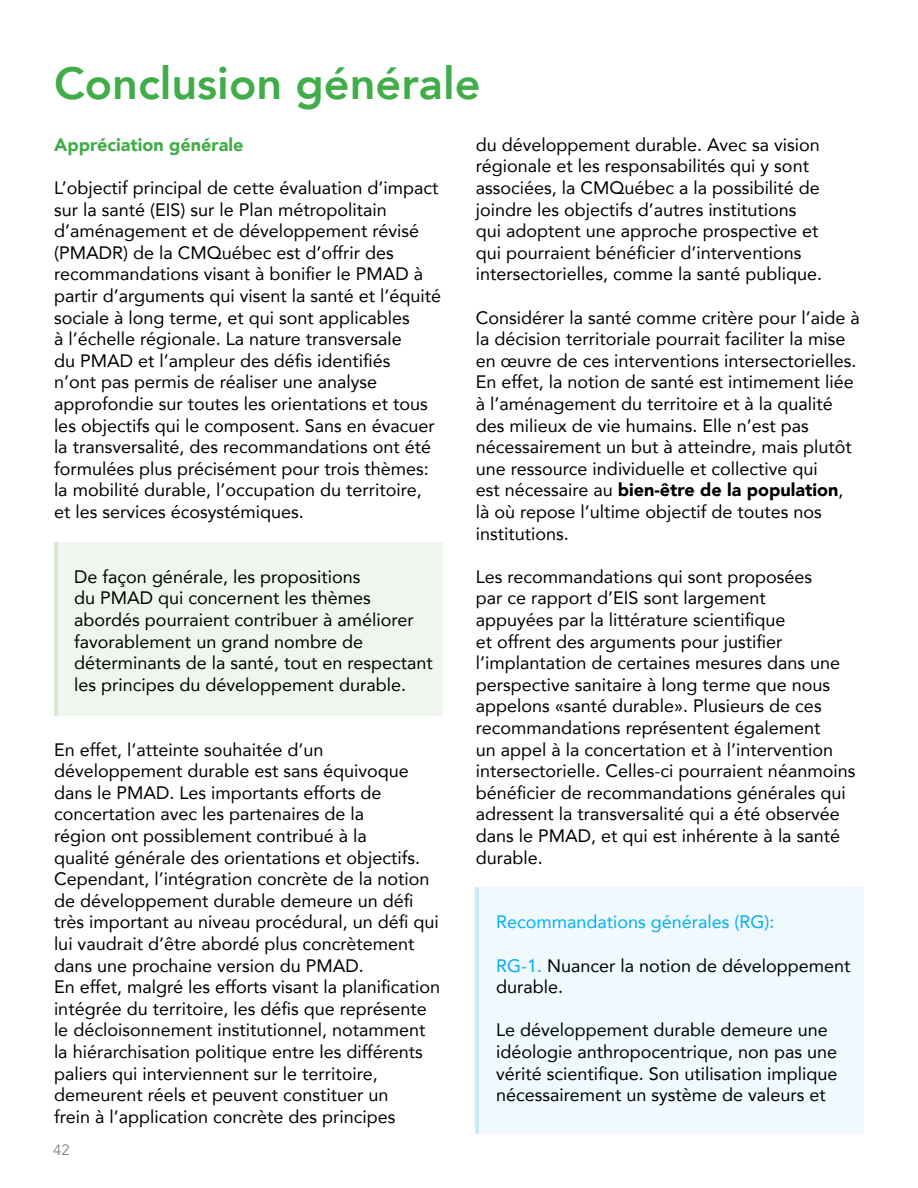
<style>
.page{position:relative;width:918px;height:1188px;background:#fff}
.page>*{position:absolute;margin:0;border:0;box-sizing:border-box;transform-origin:0 0}
.t1{font:800 45px "Avenir";color:#41ad49}
.t2{font:18px/21.6px "Avenir";color:#000}
.t3{font:18px "Avenir";color:#00aeef}
.t4{font:900 18px "Avenir";color:#41ad49}
.t5{font:15px "Avenir";color:#000}
.s1{font-weight:900}
.s2{color:#00aeef}
</style>
<div class="page">
<div style="left:476px;top:888px;width:388px;height:246px;background:#eff9fe"></div>
<hr style="left:476px;top:888px;width:3px;height:246px;background:#c7eafb">
<div style="left:54px;top:542px;width:388px;height:174px;background:#eff6ed"></div>
<hr style="left:54px;top:542px;width:3px;height:174px;background:#d8e9d2">
<h1 class="t1" style="left:54px;top:48px;width:428px">Conclusion générale</h1>
<p class="t4" style="left:54px;top:129px;width:191px">Appréciation générale</p>
<p class="t2" style="left:54px;top:176px;width:389px">L’objectif principal de cette évaluation d’impact sur la santé (EIS) sur le Plan métropolitain d’aménagement et de développement révisé (PMADR) de la CMQuébec est d’offrir des recommandations visant à bonifier le PMAD à partir d’arguments qui visent la santé et l’équité sociale à long terme, et qui sont applicables<br>à l’échelle régionale. La nature transversale<br>du PMAD et l’ampleur des défis identifiés<br>n’ont pas permis de réaliser une analyse approfondie sur toutes les orientations et tous les objectifs qui le composent. Sans en évacuer la transversalité, des recommandations ont été formulées plus précisément pour trois thèmes: la mobilité durable, l’occupation du territoire, et les services écosystémiques.</p>
<p class="t2" style="left:74px;top:565px;width:360px">De façon générale, les propositions<br>du PMAD qui concernent les thèmes abordés pourraient contribuer à améliorer favorablement un grand nombre de déterminants de la santé, tout en respectant les principes du développement durable.</p>
<p class="t2" style="left:54px;top:738px;width:388px">En effet, l’atteinte souhaitée d’un développement durable est sans équivoque dans le PMAD. Les importants efforts de concertation avec les partenaires de la<br>région ont possiblement contribué à la<br>qualité générale des orientations et objectifs.<br>Cependant, l’intégration concrète de la notion de développement durable demeure un défi très important au niveau procédural, un défi qui lui vaudrait d’être abordé plus concrètement dans une prochaine version du PMAD.<br>En effet, malgré les efforts visant la planification intégrée du territoire, les défis que représente le décloisonnement institutionnel, notamment la hiérarchisation politique entre les différents paliers qui interviennent sur le territoire, demeurent réels et peuvent constituer un<br>frein à l’application concrète des principes</p>
<p class="t5" style="left:53px;top:1141px;width:18px">42</p>
<p class="t2" style="left:476px;top:133px;width:348px">du développement durable. Avec sa vision régionale et les responsabilités qui y sont associées, la CMQuébec a la possibilité de joindre les objectifs d’autres institutions qui adoptent une approche prospective et qui pourraient bénéficier d’interventions intersectorielles, comme la santé publique.</p>
<p class="t2" style="left:476px;top:306px;width:385px">Considérer la santé comme critère pour l’aide à la décision territoriale pourrait faciliter la mise en œuvre de ces interventions intersectorielles.<br>En effet, la notion de santé est intimement liée à l’aménagement du territoire et à la qualité des milieux de vie humains. Elle n’est pas nécessairement un but à atteindre, mais plutôt une ressource individuelle et collective qui<br>est nécessaire au <span class="s1">bien-être de la population</span>, là où repose l’ultime objectif de toutes nos institutions.</p>
<p class="t2" style="left:476px;top:565px;width:381px">Les recommandations qui sont proposées<br>par ce rapport d’EIS sont largement<br>appuyées par la littérature scientifique<br>et offrent des arguments pour justifier l’implantation de certaines mesures dans une perspective sanitaire à long terme que nous appelons «santé durable». Plusieurs de ces recommandations représentent également<br>un appel à la concertation et à l’intervention intersectorielle. Celles-ci pourraient néanmoins bénéficier de recommandations générales qui adressent la transversalité qui a été observée dans le PMAD, et qui est inhérente à la santé durable.</p>
<p class="t3" style="left:496px;top:908px;width:280px">Recommandations générales (RG):</p>
<p class="t2" style="left:496px;top:954px;width:356px"><span class="s2">RG-1.</span> Nuancer la notion de développement durable.</p>
<p class="t2" style="left:496px;top:1019px;width:343px">Le développement durable demeure une idéologie anthropocentrique, non pas une vérité scientifique. Son utilisation implique nécessairement un système de valeurs et</p>
</div>
